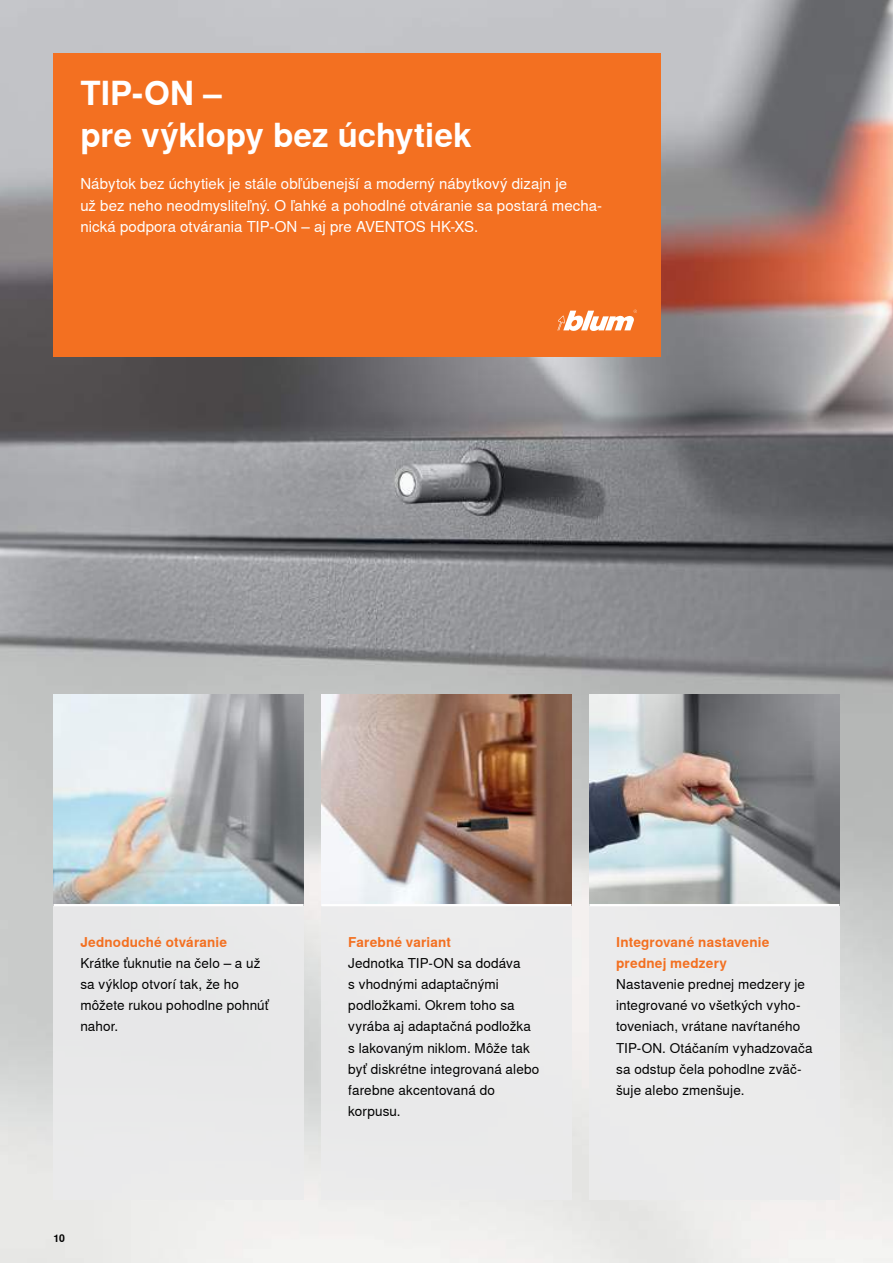
<style>
.page{position:relative;width:893px;height:1263px;background:#fff}
.page>*{position:absolute;margin:0;border:0;box-sizing:border-box;transform-origin:0 0}
.t1{font:700 33px/42px "Nimbus Sans Global";color:#fff}
.t2{font:15px/21px "Nimbus Sans Global";letter-spacing:.005em;color:#fff}
.t3{font:13.5px/21px "Nimbus Sans Global";letter-spacing:.01em;color:#000}
.t4{font:700 13.5px/21px "Nimbus Sans Global";letter-spacing:.015em;color:#f37021}
.t5{font:700 10.5px "Nimbus Sans Global";color:#000}
</style>
<div class="page">
<img style="left:0;top:0;width:893px;height:1263px">
<div style="left:54px;top:54px;width:607px;height:303px;background:#f37021"></div>
<div style="left:54px;top:905px;width:250px;height:295px;background:#ebebec"></div>
<div style="left:321px;top:905px;width:250px;height:295px;background:#ebebec"></div>
<div style="left:589px;top:905px;width:250px;height:295px;background:#ebebec"></div>
<img style="left:54px;top:695px;width:250px;height:209px">
<img style="left:321px;top:695px;width:250px;height:209px">
<img style="left:589px;top:695px;width:250px;height:209px">
<svg style="left:557px;top:310px;width:80px;height:21px"></svg>
<hr style="left:54px;top:904px;width:250px;height:2px;background:#fff">
<hr style="left:321px;top:904px;width:250px;height:2px;background:#fff">
<hr style="left:589px;top:904px;width:250px;height:2px;background:#fff">
<h1 class="t1" style="left:80px;top:73px;width:393px">TIP-ON –<br>pre výklopy bez úchytiek</h1>
<p class="t2" style="left:80px;top:174px;width:523px">Nábytok bez úchytiek je stále obľúbenejší a moderný nábytkový dizajn je<br>už bez neho neodmysliteľný. O ľahké a pohodlné otváranie sa postará mecha&shy;nická podpora otvárania TIP-ON – aj pre AVENTOS HK-XS.</p>
<p class="t4" style="left:80px;top:932px;width:148px">Jednoduché otváranie</p>
<p class="t3" style="left:80px;top:953px;width:190px">Krátke ťuknutie na čelo – a už sa výklop otvorí tak, že ho môžete rukou pohodlne pohnúť nahor.</p>
<p class="t5" style="left:54px;top:1232px;width:13px">10</p>
<p class="t4" style="left:348px;top:932px;width:104px">Farebné variant</p>
<p class="t3" style="left:348px;top:953px;width:193px">Jednotka TIP-ON sa dodáva<br>s vhodnými adaptačnými podložkami. Okrem toho sa vyrába aj adaptačná podložka s lakovaným niklom. Môže tak byť diskrétne integrovaná alebo farebne akcentovaná do korpusu.</p>
<p class="t4" style="left:616px;top:932px;width:155px">Integrované nastavenie prednej medzery</p>
<p class="t3" style="left:616px;top:974px;width:198px">Nastavenie prednej medzery je integrované vo všetkých vyho&shy;toveniach, vrátane navŕtaného<br>TIP-ON. Otáčaním vyhadzovača sa odstup čela pohodlne zväč&shy;šuje alebo zmenšuje.</p>
</div>
